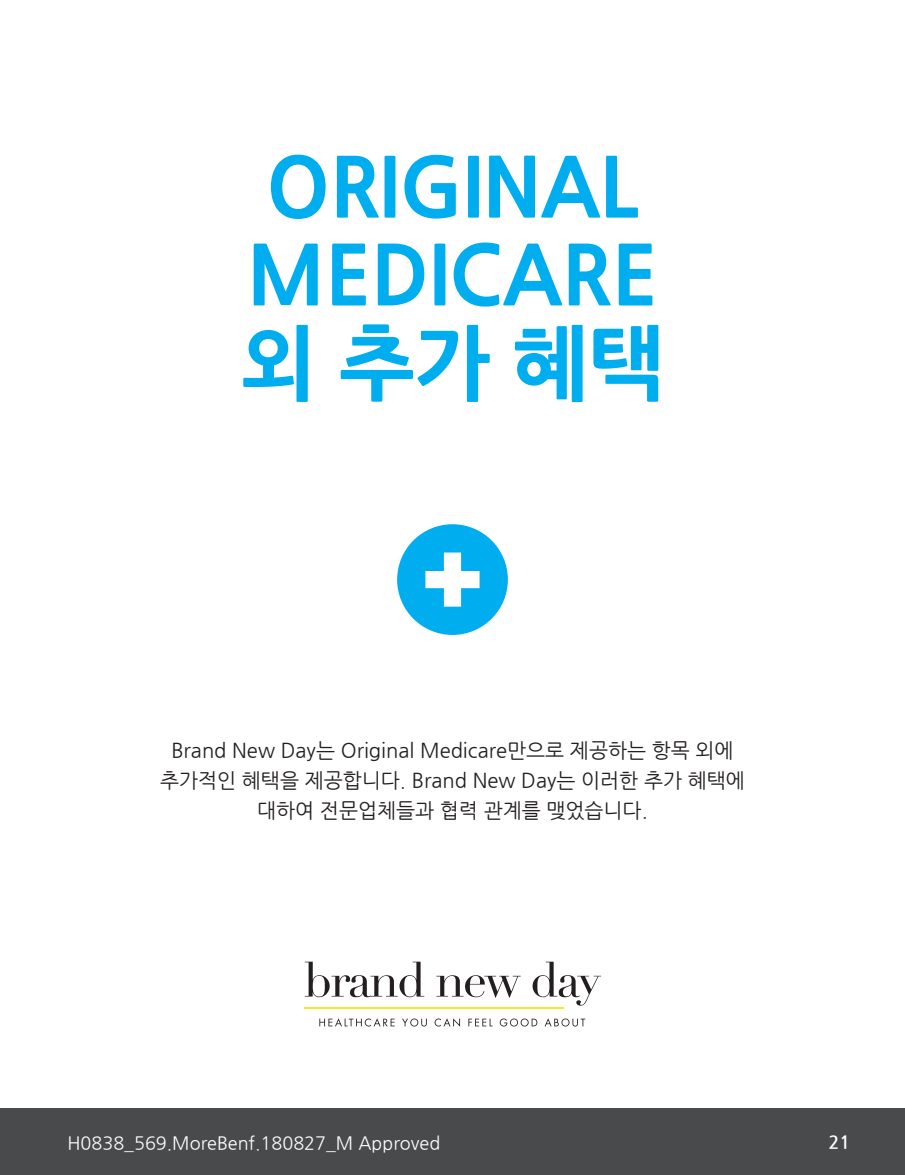
<style>
.page{position:relative;width:905px;height:1175px;background:#fff}
.page>*{position:absolute;margin:0;border:0;box-sizing:border-box;transform-origin:0 0}
.t1{font:800 80.25px "Nanum Gothic";color:#00aeef}
.t2{font:20.25px/30px "Nanum Gothic";color:#231f20;text-align:center}
.t3{font:18px "Nanum Gothic";color:#fff}
.t4{font:700 18px "Nanum Gothic";color:#fff}
</style>
<div class="page">
<div style="left:0;top:1107px;width:904px;height:67px;background:#494a4b"></div>
<svg style="left:305px;top:961px;width:119px;height:36px"></svg>
<svg style="left:436px;top:975px;width:84px;height:23px"></svg>
<svg style="left:532px;top:961px;width:69px;height:44px"></svg>
<hr style="left:304px;top:1007px;width:260px;height:1px;background:#f1e92f">
<svg style="left:319px;top:1018px;width:75px;height:8px"></svg>
<svg style="left:402px;top:1018px;width:25px;height:8px"></svg>
<svg style="left:434px;top:1018px;width:26px;height:8px"></svg>
<svg style="left:468px;top:1018px;width:24px;height:8px"></svg>
<svg style="left:499px;top:1018px;width:38px;height:8px"></svg>
<svg style="left:544px;top:1018px;width:41px;height:8px"></svg>
<svg style="left:397px;top:524px;width:111px;height:111px"></svg>
<p class="t1" style="left:266px;top:144px;width:373px">ORIGINAL</p>
<p class="t1" style="left:247px;top:232px;width:412px">MEDICARE</p>
<p class="t1" style="left:241px;top:320px;width:424px">외 추가 혜택</p>
<p class="t2" style="left:160px;top:736px;width:586px">Brand New Day는 Original Medicare만으로 제공하는 항목 외에 추가적인 혜택을 제공합니다. Brand New Day는 이러한 추가 혜택에 대하여 전문업체들과 협력 관계를 맺었습니다.</p>
<p class="t3" style="left:68px;top:1134px;width:374px">H0838_569.MoreBenf.180827_M Approved</p>
<p class="t4" style="left:828px;top:1133px;width:23px">21</p>
</div>
